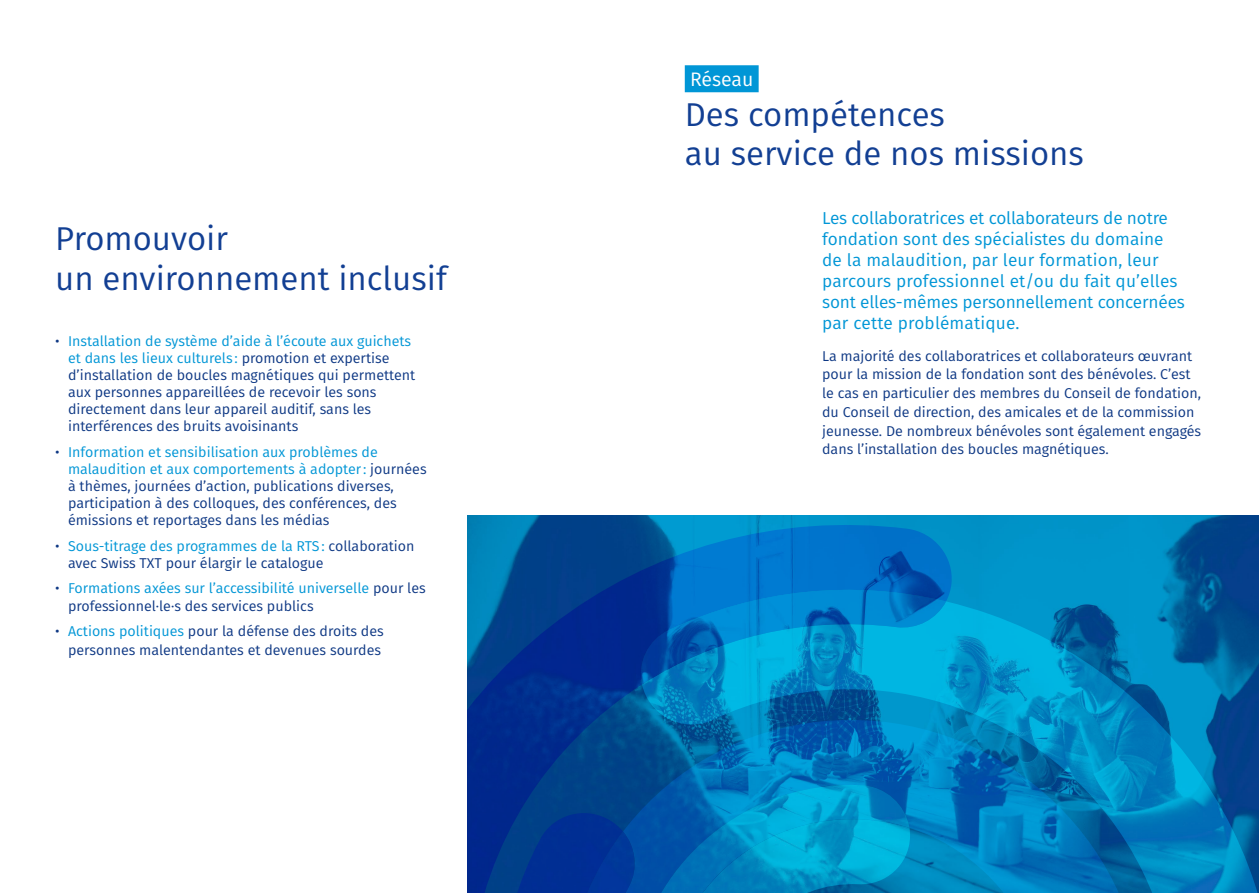
<style>
.page{position:relative;width:1259px;height:893px;background:#fff}
.page>*{position:absolute;margin:0;border:0;box-sizing:border-box;transform-origin:0 0}
.t1{font:33px/39.6px "Fira Sans";color:#123f93}
.t2{font:19.5px "Fira Sans";color:#fff}
.t3{font:17.25px/21px "Fira Sans";color:#0096d6}
.t4{font:14.25px/17.1px "Fira Sans";color:#0e3884}
.s1{color:#0096d6}
</style>
<div class="page">
<img style="left:954px;top:516px;width:305px;height:85px">
<svg style="left:954px;top:601px;width:305px;height:292px;background:#007bb7"></svg>
<svg style="left:468px;top:516px;width:486px;height:377px;background:#0061aa"></svg>
<svg style="left:637px;top:579px;width:309px;height:105px;background:#0083c8"></svg>
<div style="left:685px;top:65px;width:73px;height:27px;background:#0096d6"></div>
<h1 class="t1" style="left:55px;top:218px;width:393px">Promouvoir<br>un environnement inclusif</h1>
<p class="t4" style="left:68px;top:332px;width:349px;text-indent:-13px">• <span class="s1">Installation de système d’aide à l’écoute aux guichets et dans les lieux culturels :</span> promotion et expertise d’installation de boucles magnétiques qui permettent aux personnes appareillées de recevoir les sons directement dans leur appareil auditif, sans les interférences des bruits avoisinants</p>
<p class="t4" style="left:68px;top:443px;width:360px;text-indent:-13px">• <span class="s1">Information et sensibilisation aux problèmes de malaudition et aux comportements à adopter:</span> journées à thèmes, journées d’action, publications diverses, participation à des colloques, des conférences, des émissions et reportages dans les médias</p>
<p class="t4" style="left:68px;top:537px;width:348px;text-indent:-13px">• <span class="s1">Sous-titrage des programmes de la RTS:</span> collaboration avec Swiss TXT pour élargir le catalogue</p>
<p class="t4" style="left:68px;top:580px;width:359px;text-indent:-13px">• <span class="s1">Formations axées sur l’accessibilité universelle</span> pour les professionnel·le·s des services publics</p>
<p class="t4" style="left:55px;top:621px;width:330px;line-height:18.8px;text-align:right">• <span class="s1">Actions politiques</span> pour la défense des droits des personnes malentendantes et devenues sourdes</p>
<h2 class="t2" style="left:690px;top:65px;width:65px">Réseau</h2>
<h1 class="t1" style="left:685px;top:94px;width:400px">Des compétences<br>au service de nos missions</h1>
<p class="t3" style="left:822px;top:207px;width:364px">Les collaboratrices et collaborateurs de notre fondation sont des spécialistes du domaine de la malaudition, par leur formation, leur parcours professionnel et/ou du fait qu’elles sont elles-mêmes personnellement concernées par cette problématique.</p>
<p class="t4" style="left:822px;top:346px;width:380px;line-height:18.8px">La majorité des collaboratrices et collaborateurs œuvrant pour la mission de la fondation sont des bénévoles. C’est le cas en particulier des membres du Conseil de fondation, du Conseil de direction, des amicales et de la commission jeunesse. De nombreux bénévoles sont également engagés dans l’installation des boucles magnétiques.</p>
</div>
